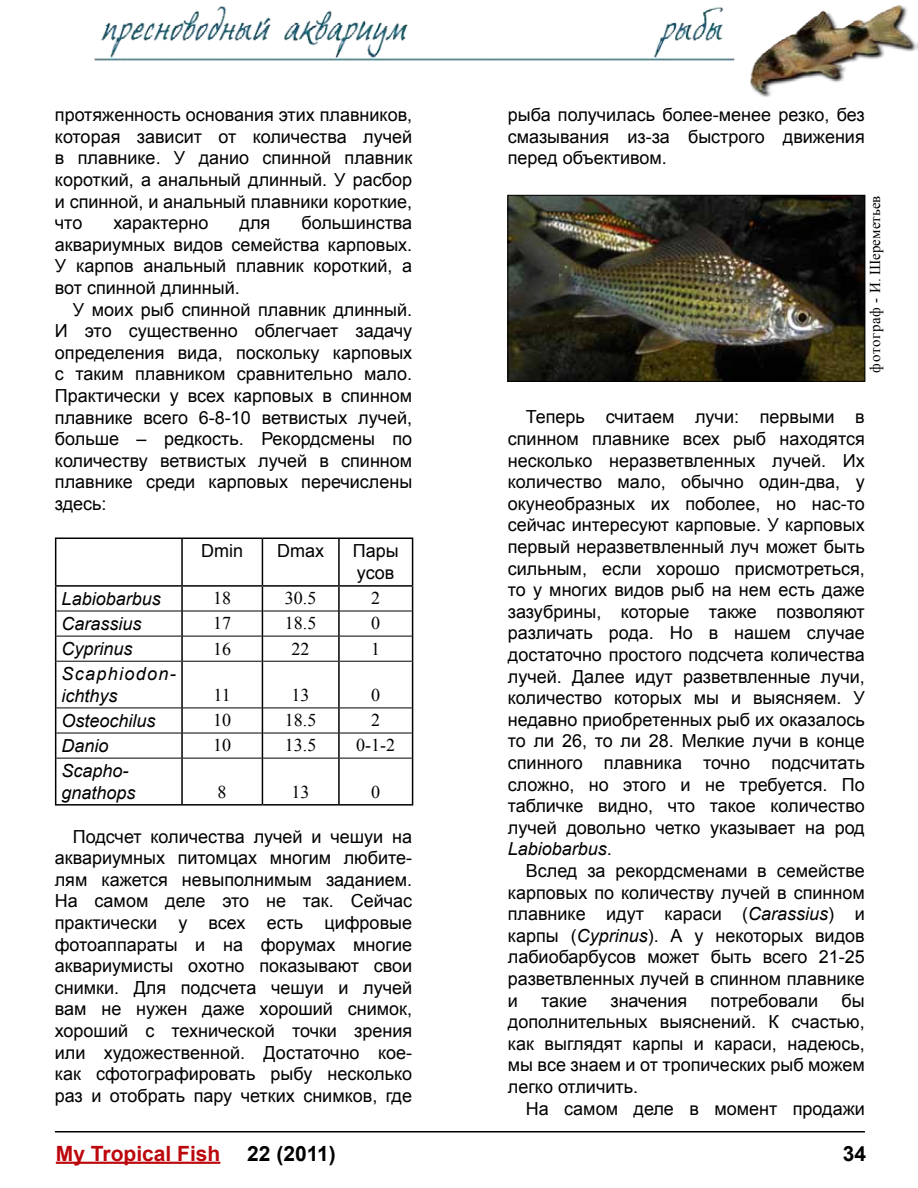
<style>
.page{position:relative;width:918px;height:1188px;background:#fff}
.page>*{position:absolute;margin:0;border:0;box-sizing:border-box;transform-origin:0 0}
.t1{font:700 21px "Arial";color:#bc070d}
.t2{font:700 21px "Arial";color:#000}
.t3{font:18px/21.6px "Arial";color:#000;text-align:justify}
.t4{font:italic 18px/21.6px "Arial";color:#000}
.t5{font:18px "Times New Roman";color:#000}
.t6{font:italic 18px/21.6px "Arial";letter-spacing:.075em;color:#000}
.t7{font:15px "Times New Roman";color:#000}
.s1{font-style:italic}
</style>
<div class="page">
<hr style="left:56px;top:1162px;width:164px;height:2px;background:#bc070d">
<hr style="left:55px;top:1131px;width:810px;height:1px;background:#000">
<hr style="left:55px;top:538px;width:127px;height:1px;background:#000">
<hr style="left:55px;top:539px;width:1px;height:46px;background:#000">
<hr style="left:182px;top:538px;width:80px;height:1px;background:#000">
<hr style="left:262px;top:538px;width:77px;height:1px;background:#000">
<hr style="left:339px;top:538px;width:74px;height:1px;background:#000">
<hr style="left:412px;top:539px;width:1px;height:46px;background:#000">
<hr style="left:55px;top:585px;width:127px;height:2px;background:#000">
<hr style="left:182px;top:585px;width:80px;height:2px;background:#000">
<hr style="left:262px;top:585px;width:77px;height:2px;background:#000">
<hr style="left:339px;top:585px;width:74px;height:2px;background:#000">
<svg style="left:55px;top:587px;width:1px;height:74px"></svg>
<svg style="left:412px;top:587px;width:1px;height:74px"></svg>
<hr style="left:55px;top:661px;width:1px;height:47px;background:#000">
<hr style="left:412px;top:661px;width:1px;height:47px;background:#000">
<svg style="left:55px;top:708px;width:1px;height:50px"></svg>
<svg style="left:412px;top:708px;width:1px;height:50px"></svg>
<hr style="left:55px;top:758px;width:1px;height:46px;background:#000">
<hr style="left:412px;top:758px;width:1px;height:46px;background:#000">
<hr style="left:55px;top:804px;width:127px;height:2px;background:#000">
<hr style="left:182px;top:804px;width:80px;height:2px;background:#000">
<hr style="left:262px;top:804px;width:77px;height:2px;background:#000">
<hr style="left:339px;top:804px;width:74px;height:2px;background:#000">
<hr style="left:181px;top:539px;width:2px;height:46px;background:#000">
<hr style="left:262px;top:539px;width:1px;height:46px;background:#000">
<hr style="left:338px;top:539px;width:2px;height:46px;background:#000">
<hr style="left:56px;top:611px;width:125px;height:1px;background:#000">
<hr style="left:183px;top:611px;width:79px;height:1px;background:#000">
<hr style="left:263px;top:611px;width:75px;height:1px;background:#000">
<hr style="left:340px;top:611px;width:72px;height:1px;background:#000">
<hr style="left:56px;top:636px;width:125px;height:1px;background:#000">
<hr style="left:183px;top:636px;width:79px;height:1px;background:#000">
<hr style="left:263px;top:636px;width:75px;height:1px;background:#000">
<hr style="left:340px;top:636px;width:72px;height:1px;background:#000">
<hr style="left:56px;top:661px;width:125px;height:1px;background:#000">
<hr style="left:183px;top:661px;width:79px;height:1px;background:#000">
<hr style="left:263px;top:661px;width:75px;height:1px;background:#000">
<hr style="left:340px;top:661px;width:72px;height:1px;background:#000">
<hr style="left:56px;top:708px;width:125px;height:1px;background:#000">
<hr style="left:183px;top:708px;width:79px;height:1px;background:#000">
<hr style="left:263px;top:708px;width:75px;height:1px;background:#000">
<hr style="left:340px;top:708px;width:72px;height:1px;background:#000">
<hr style="left:56px;top:733px;width:125px;height:1px;background:#000">
<hr style="left:183px;top:733px;width:79px;height:1px;background:#000">
<hr style="left:263px;top:733px;width:75px;height:1px;background:#000">
<hr style="left:340px;top:733px;width:72px;height:1px;background:#000">
<hr style="left:56px;top:758px;width:125px;height:1px;background:#000">
<hr style="left:183px;top:758px;width:79px;height:1px;background:#000">
<hr style="left:263px;top:758px;width:75px;height:1px;background:#000">
<hr style="left:340px;top:758px;width:72px;height:1px;background:#000">
<hr style="left:181px;top:587px;width:2px;height:24px;background:#000">
<hr style="left:181px;top:611px;width:2px;height:25px;background:#000">
<hr style="left:181px;top:636px;width:2px;height:25px;background:#000">
<hr style="left:181px;top:661px;width:2px;height:47px;background:#000">
<hr style="left:181px;top:708px;width:2px;height:25px;background:#000">
<hr style="left:181px;top:733px;width:2px;height:25px;background:#000">
<hr style="left:181px;top:758px;width:2px;height:46px;background:#000">
<hr style="left:338px;top:587px;width:2px;height:24px;background:#000">
<hr style="left:338px;top:611px;width:2px;height:25px;background:#000">
<svg style="left:262px;top:587px;width:1px;height:74px"></svg>
<hr style="left:338px;top:636px;width:2px;height:25px;background:#000">
<hr style="left:262px;top:661px;width:1px;height:47px;background:#000">
<hr style="left:338px;top:661px;width:2px;height:47px;background:#000">
<hr style="left:338px;top:708px;width:2px;height:25px;background:#000">
<svg style="left:262px;top:708px;width:1px;height:50px"></svg>
<hr style="left:338px;top:733px;width:2px;height:25px;background:#000">
<hr style="left:262px;top:758px;width:1px;height:46px;background:#000">
<hr style="left:338px;top:758px;width:2px;height:46px;background:#000">
<img style="left:510px;top:197px;width:353px;height:183px">
<div style="left:508px;top:195px;width:357px;height:187px;border:1px solid #000"></div>
<img style="left:94px;top:5px;width:824px;height:92px">
<p class="t3" style="left:55px;top:104px;width:359px">протяженность основания этих плавников, которая зависит от количества лучей в плавнике. У данио спинной плавник короткий, а анальный длинный. У расбор и спинной, и анальный плавники короткие, что</p>
<p class="t3" style="left:55px;top:212px;width:359px;text-indent:247px">большинства аквариумных видов семейства карповых.<br>У карпов анальный плавник короткий, а вот спинной длинный.</p>
<p class="t3" style="left:55px;top:299px;width:359px;text-indent:18px">У моих рыб спинной плавник длинный.<br>И это существенно облегчает задачу определения вида, поскольку карповых с таким плавником сравнительно мало.<br>Практически у всех карповых в спинном плавнике всего 6-8-10 ветвистых лучей, больше – редкость. Рекордсмены по количеству ветвистых лучей в спинном плавнике среди карповых перечислены здесь:</p>
<p class="t3" style="left:201px;top:540px;width:43px">Dmin</p>
<p class="t3" style="left:277px;top:540px;width:48px">Dmax</p>
<p class="t3" style="left:353px;top:540px;width:47px">Пары усов</p>
<p class="t4" style="left:62px;top:588px;width:101px">Labiobarbus</p>
<p class="t5" style="left:213px;top:586px;width:19px">18</p>
<p class="t5" style="left:285px;top:586px;width:33px">30.5</p>
<p class="t5" style="left:371px;top:586px;width:10px">2</p>
<p class="t4" style="left:62px;top:613px;width:82px">Carassius</p>
<p class="t5" style="left:213px;top:611px;width:19px">17</p>
<p class="t5" style="left:285px;top:611px;width:33px">18.5</p>
<p class="t5" style="left:371px;top:611px;width:10px">0</p>
<p class="t4" style="left:62px;top:638px;width:73px">Cyprinus</p>
<p class="t5" style="left:213px;top:636px;width:19px">16</p>
<p class="t5" style="left:292px;top:636px;width:19px">22</p>
<p class="t5" style="left:371px;top:636px;width:10px">1</p>
<p class="t6" style="left:62px;top:663px;width:116px">Scaphiodon&shy;ichthys</p>
<p class="t3" style="left:113px;top:212px;width:96px">характерно</p>
<p class="t3" style="left:240px;top:212px;width:32px">для</p>
<p class="t5" style="left:214px;top:683px;width:19px">11</p>
<p class="t5" style="left:292px;top:683px;width:19px">13</p>
<p class="t5" style="left:371px;top:683px;width:10px">0</p>
<p class="t4" style="left:62px;top:710px;width:96px">Osteochilus</p>
<p class="t5" style="left:213px;top:708px;width:19px">10</p>
<p class="t5" style="left:285px;top:708px;width:33px">18.5</p>
<p class="t5" style="left:371px;top:708px;width:10px">2</p>
<p class="t4" style="left:62px;top:735px;width:49px">Danio</p>
<p class="t5" style="left:213px;top:733px;width:19px">10</p>
<p class="t5" style="left:285px;top:733px;width:33px">13.5</p>
<p class="t5" style="left:356px;top:733px;width:40px">0-1-2</p>
<p class="t4" style="left:62px;top:760px;width:76px">Scapho&shy;gnathops</p>
<p class="t5" style="left:218px;top:780px;width:10px">8</p>
<p class="t5" style="left:292px;top:780px;width:19px">13</p>
<p class="t5" style="left:371px;top:780px;width:10px">0</p>
<p class="t3" style="left:55px;top:826px;width:359px;text-indent:18px">Подсчет количества лучей и чешуи на аквариумных питомцах многим любите&shy;лям кажется невыполнимым заданием.<br>На самом деле это не так. Сейчас практически у всех есть цифровые фотоаппараты и на форумах многие аквариумисты охотно показывают свои снимки. Для подсчета чешуи и лучей вам не нужен даже хороший снимок, хороший с технической точки зрения или художественной. Достаточно кое&shy;как сфотографировать рыбу несколько раз и отобрать пару четких снимков, где</p>
<p class="t3" style="left:508px;top:104px;width:358px">рыба получилась более-менее резко, без смазывания из-за быстрого движения перед объективом.</p>
<p class="t7" style="left:865px;top:373px;width:178px;rotate:-90deg">фотограф - И. Шереметьев</p>
<p class="t3" style="left:508px;top:406px;width:358px;text-indent:18px">Теперь считаем лучи: первыми в спинном плавнике всех рыб находятся несколько неразветвленных лучей. Их количество мало, обычно один-два, у окунеобразных их поболее, но нас-то сейчас интересуют карповые. У карповых первый неразветвленный луч может быть сильным, если хорошо присмотреться, то у многих видов рыб на нем есть даже зазубрины, которые также позволяют различать рода. Но в нашем случае достаточно простого подсчета количества лучей. Далее идут разветвленные лучи, количество которых мы и выясняем. У недавно приобретенных рыб их оказалось то ли 26, то ли 28. Мелкие лучи в конце спинного плавника точно подсчитать сложно, но этого и не требуется. По табличке видно, что такое количество лучей довольно четко указывает на род <span class="s1">Labiobarbus</span>.</p>
<p class="t3" style="left:508px;top:860px;width:358px;text-indent:18px">Вслед за рекордсменами в семействе карповых по количеству лучей в спинном плавнике идут караси (<span class="s1">Carassius</span>) и карпы (<span class="s1">Cyprinus</span>). А у некоторых видов лабиобарбусов может быть всего 21-25 разветвленных лучей в спинном плавнике и</p>
<p class="t3" style="left:508px;top:990px;width:358px;text-indent:334px">бы дополнительных выяснений. К счастью, как выглядят карпы и караси, надеюсь, мы все знаем и от тропических рыб можем легко отличить.</p>
<p class="t3" style="left:526px;top:1098px;width:340px">На самом деле в момент продажи</p>
<p class="t3" style="left:541px;top:990px;width:48px">такие</p>
<p class="t3" style="left:610px;top:990px;width:78px">значения</p>
<p class="t3" style="left:711px;top:990px;width:109px">потребовали</p>
<p class="t1" style="left:56px;top:1139px;width:166px">My Tropical Fish</p>
<p class="t2" style="left:247px;top:1139px;width:90px">22 (2011)</p>
<p class="t2" style="left:843px;top:1140px;width:25px">34</p>
</div>
